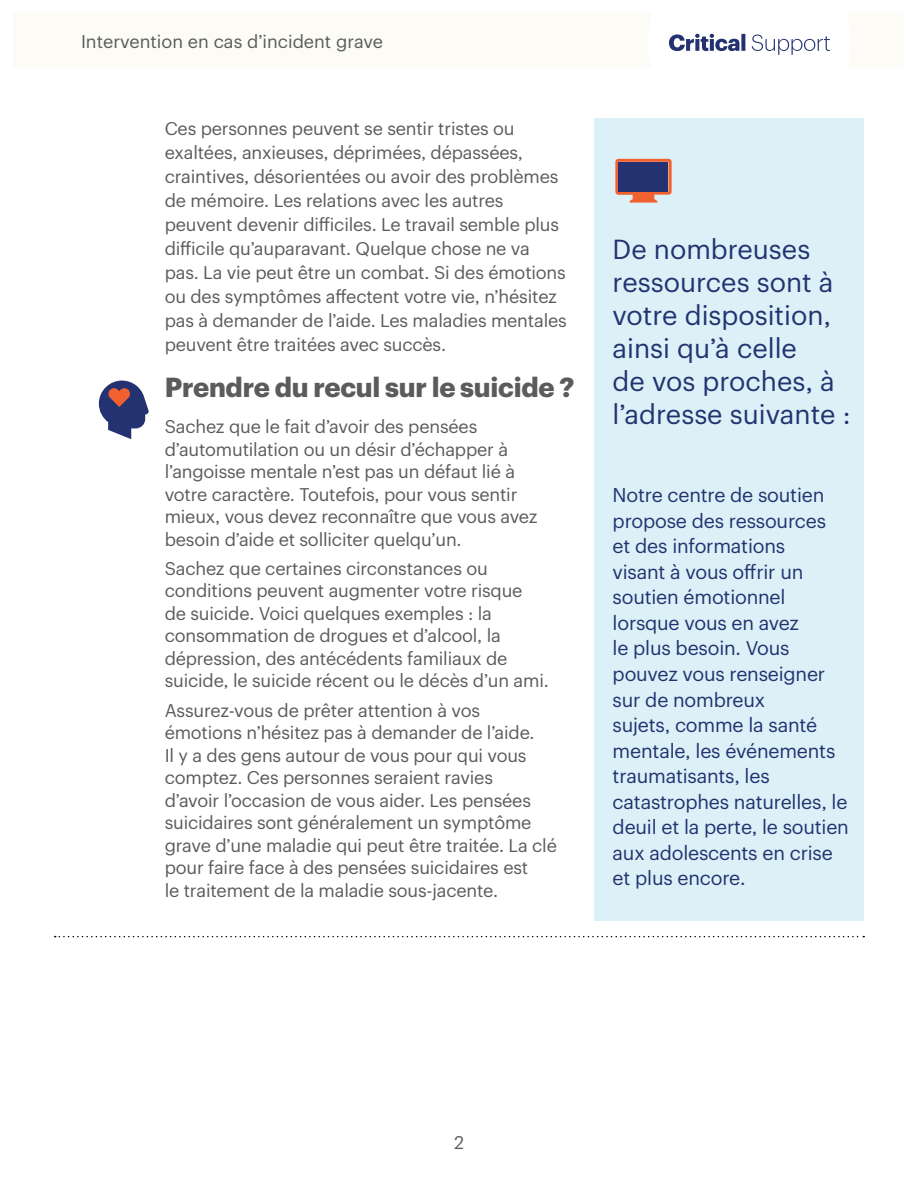
<style>
.page{position:relative;width:918px;height:1188px;background:#fff}
.page>*{position:absolute;margin:0;border:0;box-sizing:border-box;transform-origin:0 0}
.t1{font:27px/33px "Graphik UHG";color:#243270}
.t2{font:700 27px "Graphik UHG";letter-spacing:-.01em;color:#5a5b5a}
.t3{font:19.5px/25.5px "Graphik UHG";letter-spacing:-.01em;color:#243270}
.t4{font:18px/22.5px "Graphik UHG";letter-spacing:-.01em;color:#5a5b5a}
</style>
<div class="page">
<div style="left:14px;top:14px;width:890px;height:54px;background:#fcfbf6"></div>
<svg style="left:669px;top:33px;width:161px;height:22px"></svg>
<div style="left:594px;top:118px;width:270px;height:803px;background:#dbf1f7"></div>
<svg style="left:55px;top:936px;width:809px;height:1px"></svg>
<svg style="left:615px;top:159px;width:57px;height:44px"></svg>
<div style="left:619px;top:162px;width:49px;height:30px;background:#243271"></div>
<svg style="left:99px;top:381px;width:50px;height:58px"></svg>
<p class="t4" style="left:81px;top:29px;width:304px">Intervention en cas d’incident grave</p>
<p class="t4" style="left:165px;top:115px;width:404px;line-height:24px">Ces personnes peuvent se sentir tristes ou exaltées, anxieuses, déprimées, dépassées, craintives, désorientées ou avoir des problèmes de mémoire. Les relations avec les autres peuvent devenir difficiles. Le travail semble plus difficile qu’auparavant. Quelque chose ne va pas. La vie peut être un combat. Si des émotions ou des symptômes affectent votre vie, n’hésitez pas à demander de l’aide. Les maladies mentales peuvent être traitées avec succès.</p>
<h1 class="t2" style="left:165px;top:367px;width:411px">Prendre du recul sur le suicide ?</h1>
<p class="t4" style="left:165px;top:414px;width:374px">Sachez que le fait d’avoir des pensées d’automutilation ou un désir d’échapper à l’angoisse mentale n’est pas un défaut lié à votre caractère. Toutefois, pour vous sentir mieux, vous devez reconnaître que vous avez besoin d’aide et solliciter quelqu’un.</p>
<p class="t4" style="left:165px;top:556px;width:386px">Sachez que certaines circonstances ou conditions peuvent augmenter votre risque<br>de suicide. Voici quelques exemples : la consommation de drogues et d’alcool, la dépression, des antécédents familiaux de suicide, le suicide récent ou le décès d’un ami.</p>
<p class="t4" style="left:165px;top:697px;width:394px">Assurez-vous de prêter attention à vos émotions n’hésitez pas à demander de l’aide.<br>Il y a des gens autour de vous pour qui vous comptez. Ces personnes seraient ravies<br>d’avoir l’occasion de vous aider. Les pensées suicidaires sont généralement un symptôme grave d’une maladie qui peut être traitée. La clé pour faire face à des pensées suicidaires est<br>le traitement de la maladie sous-jacente.</p>
<h1 class="t1" style="left:613px;top:230px;width:240px">De nombreuses ressources sont à votre disposition, ainsi qu’à celle<br>de vos proches, à l’adresse suivante :</h1>
<p class="t3" style="left:613px;top:481px;width:238px">Notre centre de soutien propose des ressources<br>et des informations<br>visant à vous offrir un soutien émotionnel lorsque vous en avez<br>le plus besoin. Vous pouvez vous renseigner sur de nombreux<br>sujets, comme la santé mentale, les événements traumatisants, les catastrophes naturelles, le deuil et la perte, le soutien aux adolescents en crise et plus encore.</p>
<p class="t4" style="left:454px;top:1129px;width:11px">2</p>
</div>
